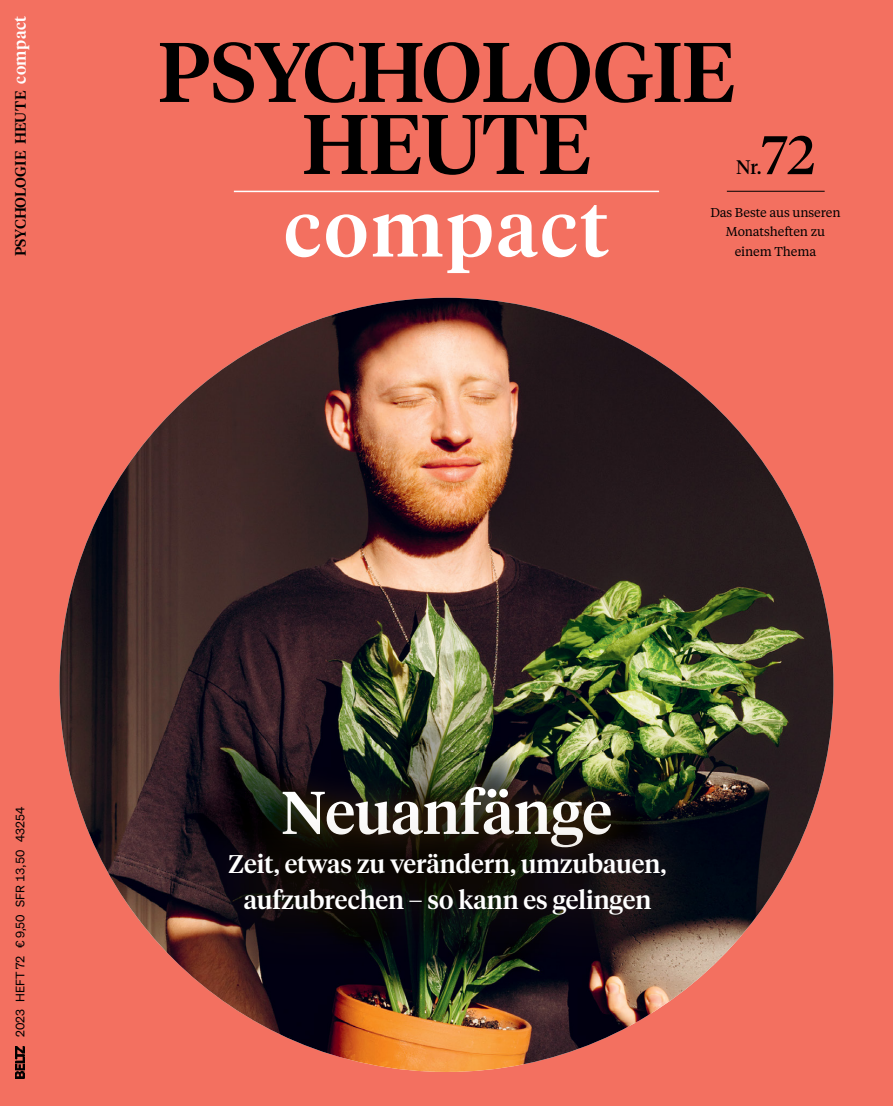
<style>
.page{position:relative;width:893px;height:1106px;background:#f37060}
.page>*{position:absolute;margin:0;border:0;box-sizing:border-box;transform-origin:0 0}
.t1{font:500 84px/72px "Tiempos Headline";letter-spacing:-.01em;color:#000;text-align:center}
.t2{font:500 78px "Tiempos Headline";letter-spacing:.04em;color:#fff}
.t3{font:500 60px "Tiempos Headline";color:#fff}
.t4{font:54px "Tiempos Headline";color:#000}
.t5{font:500 25.5px/36px "Tiempos Headline";color:#fff;text-align:center}
.t6{font:19.5px "Tiempos Headline";color:#000}
.t7{font:500 15px "Tiempos Headline";letter-spacing:.005em;color:#000}
.t8{font:12.75px/19.5px "Tiempos Text";letter-spacing:-.01em;color:#000;text-align:center}
.t9{font:12px "Sohne Buch";color:#000}
.s1{font-size:16.5px;color:#fff}
</style>
<div class="page">
<hr style="left:234px;top:191px;width:425px;height:1px;background:#fff">
<img style="left:60px;top:298px;width:773px;height:773px;border-radius:387px">
<img style="left:258px;top:759px;width:380px;height:38px">
<svg style="left:175px;top:797px;width:542px;height:174px;background:#1b1513"></svg>
<hr style="left:727px;top:191px;width:98px;height:1px;background:#000">
<img style="left:16px;top:1046px;width:9px;height:32px">
<p class="t7" style="left:10px;top:256px;width:242px;rotate:-90deg">PSYCHOLOGIE HEUTE <span class="s1">compact</span></p>
<h1 class="t1" style="left:158px;top:32px;width:579px">PSYCHOLOGIE<br>HEUTE</h1>
<h3 class="t4" style="left:761px;top:118px;width:56px">72</h3>
<p class="t8" style="left:710px;top:202px;width:132px">Das Beste aus unseren<br>Monatsheften zu einem Thema</p>
<p class="t6" style="left:736px;top:154px;width:27px">Nr.</p>
<h2 class="t2" style="left:284px;top:175px;width:326px">compact</h2>
<p class="t9" style="left:13px;top:1037px;width:231px;rotate:-90deg">2023 HEFT 72 € 9,50 SFR 13,50 43254</p>
<h3 class="t3" style="left:281px;top:771px;width:332px">Neuanfänge</h3>
<p class="t5" style="left:229px;top:845px;width:439px">Zeit, etwas zu verändern, umzubauen, aufzubrechen – so kann es gelingen</p>
</div>
